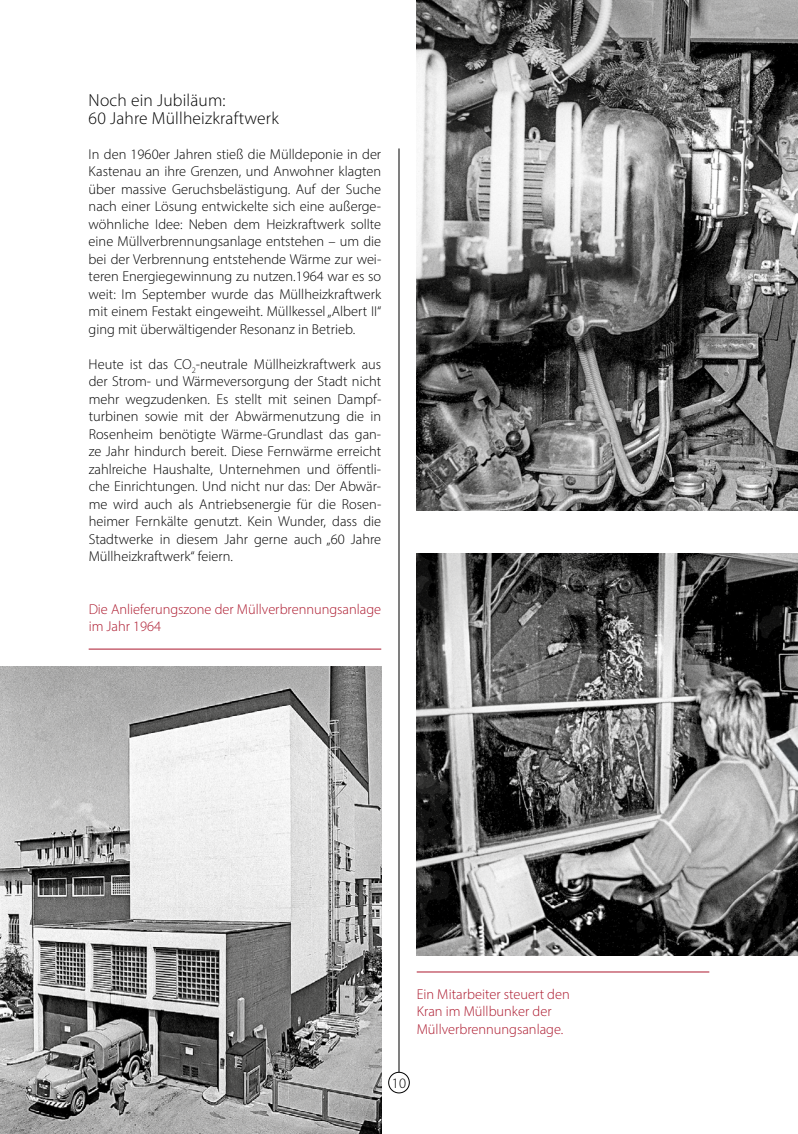
<style>
.page{position:relative;width:798px;height:1134px;background:#fff}
.page>*{position:absolute;margin:0;border:0;box-sizing:border-box;transform-origin:0 0}
.t1{font:300 17.5px/17.5px "Myriad Pro";letter-spacing:.01em;color:#000}
.t2{font:300 14.38px/17.5px "Myriad Pro";color:#000;text-align:justify}
.t3{font:300 14.38px/17.5px "Myriad Pro";color:#ac182d}
</style>
<div class="page">
<hr style="left:416px;top:972px;width:293px;height:1px;background:#ac182d">
<hr style="left:89px;top:649px;width:292px;height:1px;background:#ac182d">
<img style="left:0;top:666px;width:381px;height:468px">
<div style="left:388px;top:1072px;width:21px;height:21px;border:1px solid #000;border-radius:50%"></div>
<hr style="left:398px;top:148px;width:1px;height:924px;background:#000">
<img style="left:416px;top:0;width:381px;height:510px">
<img style="left:416px;top:553px;width:53px;height:402px">
<img style="left:469px;top:159px;width:328px;height:814px">
<p class="t1" style="left:89px;top:91px;width:191px">Noch ein Jubiläum:<br>60 Jahre Müllheizkraftwerk</p>
<p class="t2" style="left:89px;top:145px;width:294px">In den 1960er Jahren stieß die Mülldeponie in der Kastenau an ihre Grenzen, und Anwohner klagten über massive Geruchsbelästigung. Auf der Suche nach einer Lösung entwickelte sich eine außerge&shy;wöhnliche Idee: Neben dem Heizkraftwerk sollte eine Müllverbrennungsanlage entstehen – um die bei der Verbrennung entstehende Wärme zur wei&shy;teren Energiegewinnung zu nutzen.1964 war es so weit: Im September wurde das Müllheizkraftwerk mit einem Festakt eingeweiht. Müllkessel „Albert II“ ging mit überwältigender Resonanz in Betrieb.</p>
<p class="t2" style="left:89px;top:355px;width:294px">Heute ist das CO<sub>2</sub>-neutrale Müllheizkraftwerk aus der Strom- und Wärmeversorgung der Stadt nicht mehr wegzudenken. Es stellt mit seinen Dampf&shy;turbinen sowie mit der Abwärmenutzung die in Rosenheim benötigte Wärme-Grundlast das gan&shy;ze Jahr hindurch bereit. Diese Fernwärme erreicht zahlreiche Haushalte, Unternehmen und öffentli&shy;che Einrichtungen. Und nicht nur das: Der Abwär&shy;me wird auch als Antriebsenergie für die Rosen&shy;heimer Fernkälte genutzt. Kein Wunder, dass die Stadtwerke in diesem Jahr gerne auch „60 Jahre Müllheizkraftwerk“ feiern.</p>
<p class="t3" style="left:89px;top:600px;width:294px">Die Anlieferungszone der Müllverbrennungsanlage im Jahr 1964</p>
<p class="t3" style="left:416px;top:985px;width:154px">Ein Mitarbeiter steuert den<br>Kran im Müllbunker der<br>Müllverbrennungsanlage.</p>
<p class="t2" style="left:392px;top:1074px;width:16px">10</p>
</div>
